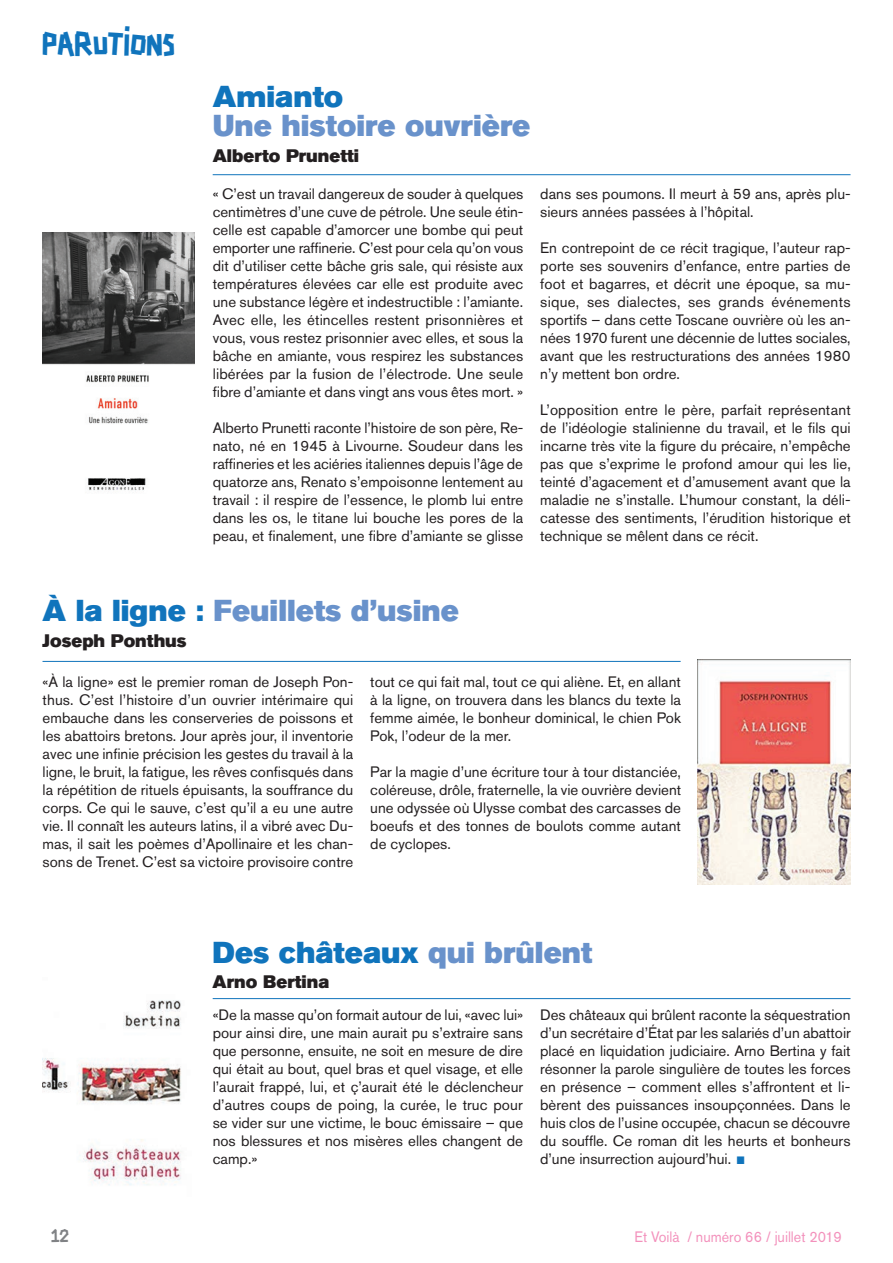
<style>
.page{position:relative;width:893px;height:1263px;background:#fff}
.page>*{position:absolute;margin:0;border:0;box-sizing:border-box;transform-origin:0 0}
.t1{font:700 45px "Akzidenz Grotesk Std";color:#1074bc}
.t2{font:30px "Akzidenz Grotesk Std Super";color:#6992cb}
.t3{font:30px "Akzidenz Grotesk Std Super";color:#1074bc}
.t4{font:30px "Scotchlidaires";color:#1074bc}
.t5{font:18px "Akzidenz Grotesk Std Super";color:#231f20}
.t6{font:15px/18px "Akzidenz Grotesk Std";color:#231f20;text-align:justify}
.t7{font:15px "Akzidenz Grotesk Std";color:#f391bc;scale:.95 1}
.t8{font:15px "Scotchlidaires";color:#808285}
.s1{color:#1074bc}
.s2{color:#6992cb}
</style>
<div class="page">
<hr style="left:213px;top:174px;width:637px;height:1px;background:#1074bc">
<hr style="left:213px;top:998px;width:637px;height:1px;background:#1074bc">
<hr style="left:43px;top:661px;width:638px;height:1px;background:#1074bc">
<img style="left:43px;top:232px;width:151px;height:259px">
<img style="left:697px;top:659px;width:153px;height:225px">
<img style="left:43px;top:1000px;width:139px;height:186px">
<h2 class="t4" style="left:43px;top:23px;width:104px">PARUTIONS</h2>
<h2 class="t3" style="left:213px;top:79px;width:132px">Amianto</h2>
<h2 class="t2" style="left:213px;top:108px;width:319px">Une histoire ouvrière</h2>
<p class="t5" style="left:213px;top:145px;width:148px">Alberto Prunetti</p>
<p class="t6" style="left:213px;top:185px;width:312px">« C’est un travail dangereux de souder à quelques centimètres d’une cuve de pétrole. Une seule étin&shy;celle est capable d’amorcer une bombe qui peut emporter une raffinerie. C’est pour cela qu’on vous dit d’utiliser cette bâche gris sale, qui résiste aux températures élevées car elle est produite avec une substance légère et indestructible : l’amiante.<br>Avec elle, les étincelles restent prisonnières et vous, vous restez prisonnier avec elles, et sous la bâche en amiante, vous respirez les substances libérées par la fusion de l’électrode. Une seule fibre d’amiante et dans vingt ans vous êtes mort. »</p>
<p class="t6" style="left:213px;top:419px;width:312px">Alberto Prunetti raconte l’histoire de son père, Re&shy;nato, né en 1945 à Livourne. Soudeur dans les raffineries et les aciéries italiennes depuis l’âge de quatorze ans, Renato s’empoisonne lentement au travail : il respire de l’essence, le plomb lui entre dans les os, le titane lui bouche les pores de la peau, et finalement, une fibre d’amiante se glisse</p>
<p class="t6" style="left:540px;top:185px;width:312px">dans ses poumons. Il meurt à 59 ans, après plu&shy;sieurs années passées à l’hôpital.</p>
<p class="t6" style="left:540px;top:239px;width:312px">En contrepoint de ce récit tragique, l’auteur rap&shy;porte ses souvenirs d’enfance, entre parties de foot et bagarres, et décrit une époque, sa mu&shy;sique, ses dialectes, ses grands événements sportifs – dans cette Toscane ouvrière où les an&shy;nées 1970 furent une décennie de luttes sociales, avant que les restructurations des années 1980 n’y mettent bon ordre.</p>
<p class="t6" style="left:540px;top:401px;width:312px">L’opposition entre le père, parfait représentant de l’idéologie stalinienne du travail, et le fils qui incarne très vite la figure du précaire, n’empêche pas que s’exprime le profond amour qui les lie, teinté d’agacement et d’amusement avant que la maladie ne s’installe. L’humour constant, la déli&shy;catesse des sentiments, l’érudition historique et technique se mêlent dans ce récit.</p>
<h2 class="t2" style="left:43px;top:593px;width:418px"><span class="s1">À la ligne :</span> Feuillets d’usine</h2>
<p class="t5" style="left:43px;top:630px;width:146px">Joseph Ponthus</p>
<p class="t6" style="left:43px;top:673px;width:312px">«À la ligne» est le premier roman de Joseph Pon&shy;thus. C’est l’histoire d’un ouvrier intérimaire qui embauche dans les conserveries de poissons et les abattoirs bretons. Jour après jour, il inventorie avec une infinie précision les gestes du travail à la ligne, le bruit, la fatigue, les rêves confisqués dans la répétition de rituels épuisants, la souffrance du corps. Ce qui le sauve, c’est qu’il a eu une autre vie. Il connaît les auteurs latins, il a vibré avec Du&shy;mas, il sait les poèmes d’Apollinaire et les chan&shy;sons de Trenet. C’est sa victoire provisoire contre</p>
<p class="t6" style="left:370px;top:673px;width:312px">tout ce qui fait mal, tout ce qui aliène. Et, en allant à la ligne, on trouvera dans les blancs du texte la femme aimée, le bonheur dominical, le chien Pok Pok, l’odeur de la mer.</p>
<p class="t6" style="left:370px;top:763px;width:312px">Par la magie d’une écriture tour à tour distanciée, coléreuse, drôle, fraternelle, la vie ouvrière devient une odyssée où Ulysse combat des carcasses de boeufs et des tonnes de boulots comme autant de cyclopes.</p>
<h2 class="t3" style="left:213px;top:935px;width:381px">Des châteaux <span class="s2">qui brûlent</span></h2>
<p class="t5" style="left:213px;top:971px;width:118px">Arno Bertina</p>
<p class="t6" style="left:213px;top:1006px;width:312px">«De la masse qu’on formait autour de lui, «avec lui» pour ainsi dire, une main aurait pu s’extraire sans que personne, ensuite, ne soit en mesure de dire qui était au bout, quel bras et quel visage, et elle l’aurait frappé, lui, et ç’aurait été le déclencheur d’autres coups de poing, la curée, le truc pour se vider sur une victime, le bouc émissaire – que nos blessures et nos misères elles changent de camp.»</p>
<p class="t6" style="left:540px;top:1006px;width:312px">Des châteaux qui brûlent raconte la séquestration d’un secrétaire d’État par les salariés d’un abattoir placé en liquidation judiciaire. Arno Bertina y fait résonner la parole singulière de toutes les forces en présence – comment elles s’affrontent et li&shy;bèrent des puissances insoupçonnées. Dans le huis clos de l’usine occupée, chacun se découvre du souffle. Ce roman dit les heurts et bonheurs d’une insurrection aujourd’hui.</p>
<h1 class="t1" style="left:735px;top:1122px;width:13px">.</h1>
<p class="t8" style="left:51px;top:1226px;width:19px">12</p>
<p class="t7" style="left:634px;top:1228px;width:220px">Et Voilà / numéro 66 / juillet 2019</p>
</div>
